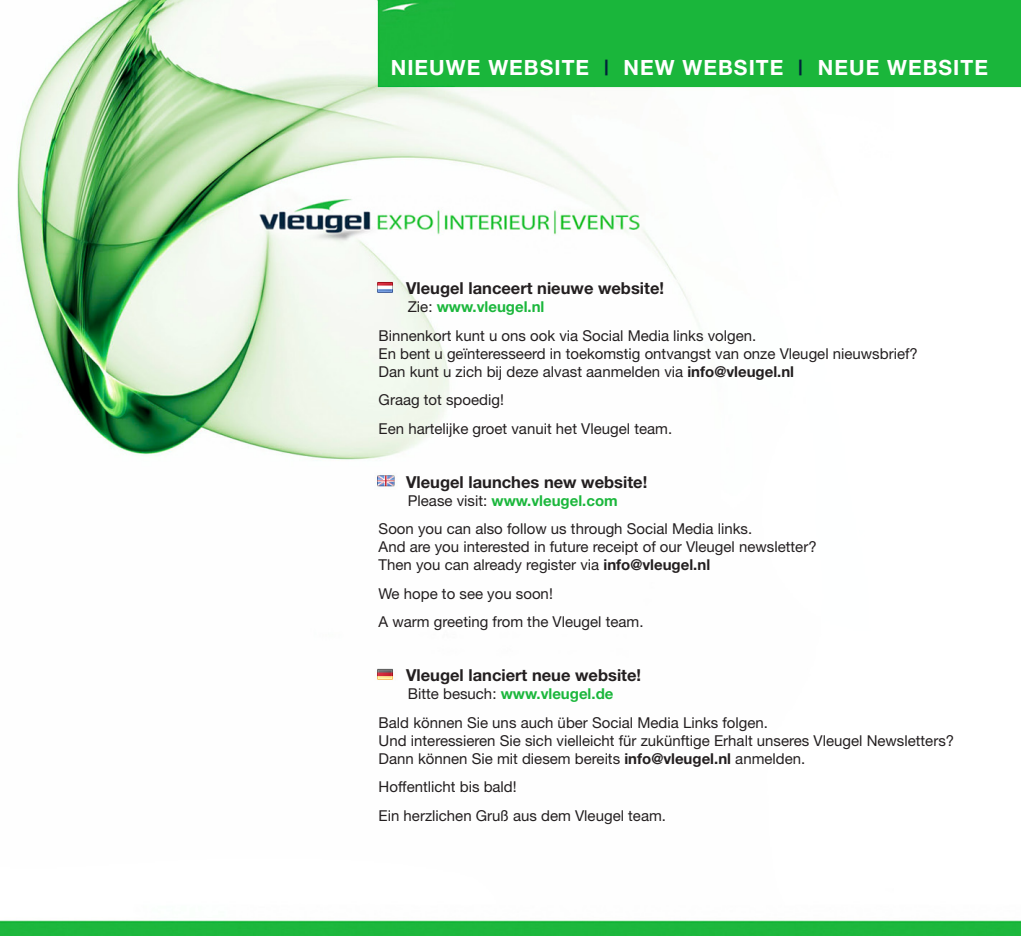
<style>
.page{position:relative;width:1021px;height:936px;background:#fff}
.page>*{position:absolute;margin:0;border:0;box-sizing:border-box;transform-origin:0 0}
.t1{font:700 21px "Helvetica Neue";letter-spacing:.05em;color:#fff}
.t2{font:700 16.5px "Helvetica Neue";color:#231f20}
.t3{font:15px "Helvetica Neue";color:#231f20}
.t4{font:700 15px "Helvetica Neue";color:#1bb73c}
.s1{color:#002339}
.s2{font-weight:400;color:#231f20}
.s3{font-weight:700}
</style>
<div class="page">
<img style="left:0;top:0;width:1020px;height:935px">
<p class="t1" style="left:391px;top:54px;width:599px">NIEUWE WEBSITE <span class="s1">|</span> NEW WEBSITE <span class="s1">|</span> NEUE WEBSITE</p>
<p class="t2" style="left:406px;top:278px;width:259px">Vleugel lanceert nieuwe website!</p>
<p class="t4" style="left:408px;top:297px;width:138px"><span class="s2">Zie:</span> www.vleugel.nl</p>
<p class="t3" style="left:378px;top:326px;width:379px">Binnenkort kunt u ons ook via Social Media links volgen.</p>
<p class="t3" style="left:378px;top:344px;width:540px">En bent u geïnteresseerd in toekomstig ontvangst van onze Vleugel nieuwsbrief?</p>
<p class="t3" style="left:378px;top:362px;width:417px">Dan kunt u zich bij deze alvast aanmelden via <span class="s3">info@vleugel.nl</span></p>
<p class="t3" style="left:378px;top:391px;width:127px">Graag tot spoedig!</p>
<p class="t3" style="left:378px;top:419px;width:295px">Een hartelijke groet vanuit het Vleugel team.</p>
<p class="t2" style="left:406px;top:471px;width:243px">Vleugel launches new website!</p>
<p class="t4" style="left:408px;top:491px;width:211px"><span class="s2">Please visit:</span> www.vleugel.com</p>
<p class="t3" style="left:378px;top:520px;width:375px">Soon you can also follow us through Social Media links.</p>
<p class="t3" style="left:378px;top:538px;width:439px">And are you interested in future receipt of our Vleugel newsletter?</p>
<p class="t3" style="left:378px;top:556px;width:333px">Then you can already register via <span class="s3">info@vleugel.nl</span></p>
<p class="t3" style="left:378px;top:584px;width:176px">We hope to see you soon!</p>
<p class="t3" style="left:378px;top:613px;width:266px">A warm greeting from the Vleugel team.</p>
<p class="t2" style="left:406px;top:665px;width:236px">Vleugel lanciert neue website!</p>
<p class="t4" style="left:408px;top:684px;width:207px"><span class="s2">Bitte besuch:</span> www.vleugel.de</p>
<p class="t3" style="left:378px;top:713px;width:391px">Bald können Sie uns auch über Social Media Links folgen.</p>
<p class="t3" style="left:378px;top:731px;width:577px">Und interessieren Sie sich vielleicht für zukünftige Erhalt unseres Vleugel Newsletters?</p>
<p class="t3" style="left:378px;top:749px;width:428px">Dann können Sie mit diesem bereits <span class="s3">info@vleugel.nl</span> anmelden.</p>
<p class="t3" style="left:378px;top:778px;width:140px">Hoffentlicht bis bald!</p>
<p class="t3" style="left:378px;top:806px;width:289px">Ein herzlichen Gruß aus dem Vleugel team.</p>
</div>
